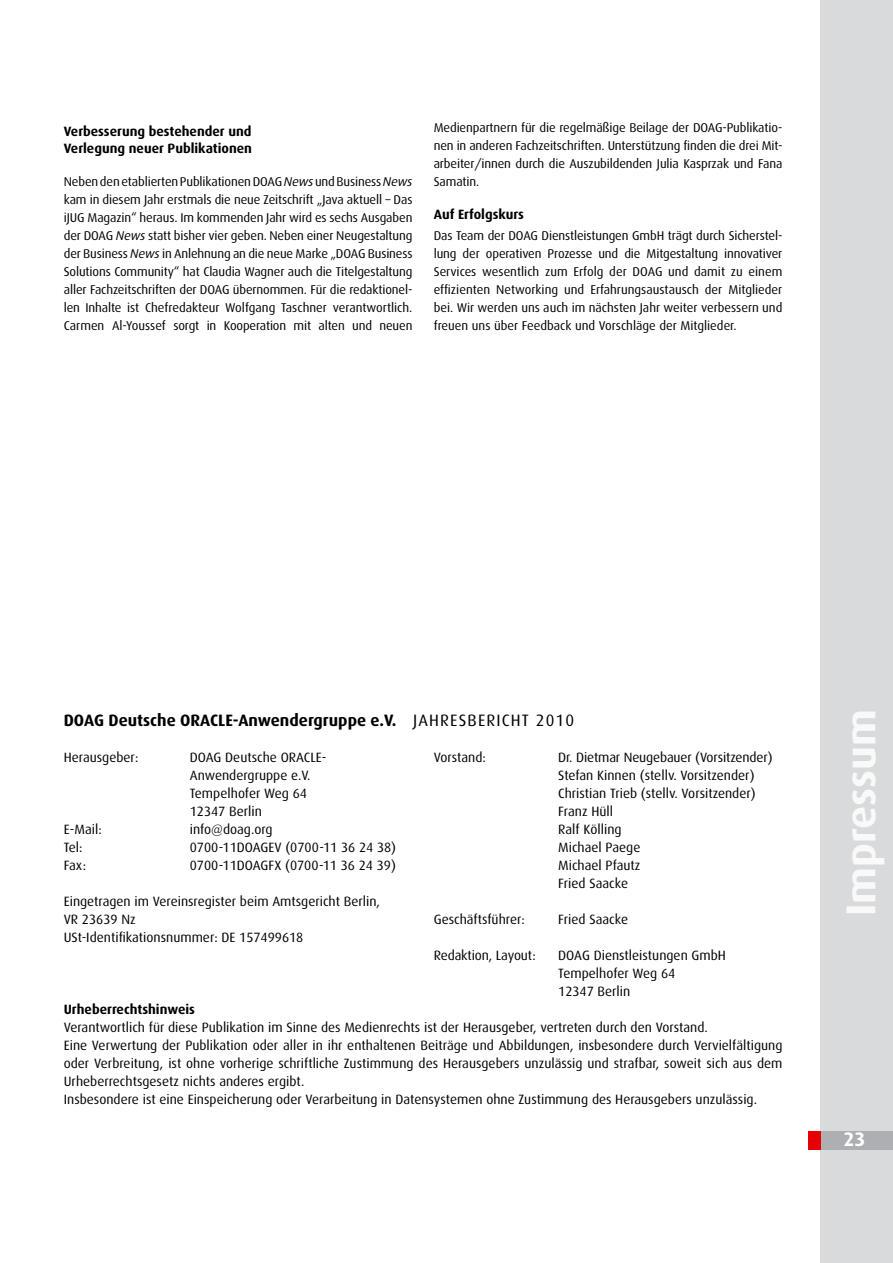
<style>
.page{position:relative;width:893px;height:1263px;background:#fff}
.page>*{position:absolute;margin:0;border:0;box-sizing:border-box;transform-origin:0 0}
.t1{font:700 42px "Dax";color:#f9f9f9}
.t2{font:700 19.5px "Dax";color:#fff}
.t3{font:700 16.5px "Dax";color:#000}
.t4{font:13.5px/18px "Dax";color:#000}
.t5{font:700 13.5px/16.5px "Dax";color:#000}
.t6{font:12.75px/18px "Dax";letter-spacing:-.01em;color:#000;text-align:justify}
.s1{font-family:"Dax Pro";font-style:italic}
.s2{font-weight:400}
</style>
<div class="page">
<div style="left:821px;top:0;width:72px;height:1263px;background:#d8dadc"></div>
<div style="left:821px;top:1131px;width:72px;height:18px;background:#aeafb2"></div>
<div style="left:808px;top:1131px;width:13px;height:18px;background:#e60004"></div>
<p class="t5" style="left:64px;top:123px;width:190px">Verbesserung bestehender und<br>Verlegung neuer Publikationen</p>
<p class="t6" style="left:64px;top:173px;width:350px">Neben den etablierten Publikationen DOAG <span class="s1">News</span> und Business <span class="s1">News </span>kam in diesem Jahr erstmals die neue Zeitschrift „Java aktuell – Das iJUG Magazin“ heraus. Im kommenden Jahr wird es sechs Ausgaben der DOAG <span class="s1">News</span> statt bisher vier geben. Neben einer Neugestaltung der Business <span class="s1">News</span> in Anlehnung an die neue Marke „DOAG Business Solutions Community“ hat Claudia Wagner auch die Titelgestaltung aller Fachzeitschriften der DOAG übernommen. Für die redaktionel&shy;len Inhalte ist Chefredakteur Wolfgang Taschner verantwortlich.<br>Carmen Al-Youssef sorgt in Kooperation mit alten und neuen</p>
<p class="t6" style="left:434px;top:119px;width:350px">Medienpartnern für die regelmäßige Beilage der DOAG-Publikatio&shy;nen in anderen Fachzeitschriften. Unterstützung finden die drei Mit&shy;arbeiter/innen durch die Auszubildenden Julia Kasprzak und Fana Samatin.</p>
<p class="t5" style="left:434px;top:206px;width:92px">Auf Erfolgskurs</p>
<p class="t6" style="left:434px;top:227px;width:350px">Das Team der DOAG Dienstleistungen GmbH trägt durch Sicherstel&shy;lung der operativen Prozesse und die Mitgestaltung innovativer Services wesentlich zum Erfolg der DOAG und damit zu einem effizienten Networking und Erfahrungsaustausch der Mitglieder bei. Wir werden uns auch im nächsten Jahr weiter verbessern und freuen uns über Feedback und Vorschläge der Mitglieder.</p>
<p class="t3" style="left:64px;top:710px;width:512px">DOAG Deutsche ORACLE-Anwendergruppe e.V. <span class="s2">JAHRESBERICHT 2010</span></p>
<p class="t4" style="left:64px;top:748px;width:76px">Herausgeber:</p>
<p class="t4" style="left:190px;top:748px;width:138px">DOAG Deutsche ORACLE-<br>Anwendergruppe e.V.<br>Tempelhofer Weg 64<br>12347 Berlin</p>
<p class="t4" style="left:64px;top:820px;width:39px">E-Mail:</p>
<p class="t4" style="left:190px;top:820px;width:84px">info@doag.org</p>
<p class="t4" style="left:64px;top:838px;width:20px">Tel:</p>
<p class="t4" style="left:190px;top:838px;width:208px">0700-11DOAGEV (0700-11 36 24 38)</p>
<p class="t4" style="left:64px;top:856px;width:24px">Fax:</p>
<p class="t4" style="left:190px;top:856px;width:208px">0700-11DOAGFX (0700-11 36 24 39)</p>
<p class="t4" style="left:64px;top:892px;width:318px">Eingetragen im Vereinsregister beim Amtsgericht Berlin,<br>VR 23639 Nz<br>USt-Identifikationsnummer: DE 157499618</p>
<p class="t4" style="left:434px;top:748px;width:54px">Vorstand:</p>
<p class="t4" style="left:558px;top:748px;width:216px">Dr. Dietmar Neugebauer (Vorsitzender)<br>Stefan Kinnen (stellv. Vorsitzender)<br>Christian Trieb (stellv. Vorsitzender)<br>Franz Hüll<br>Ralf Kölling<br>Michael Paege<br>Michael Pfautz<br>Fried Saacke</p>
<p class="t4" style="left:434px;top:910px;width:93px">Geschäftsführer:</p>
<p class="t4" style="left:558px;top:910px;width:72px">Fried Saacke</p>
<p class="t4" style="left:434px;top:946px;width:103px">Redaktion, Layout:</p>
<p class="t4" style="left:558px;top:946px;width:169px">DOAG Dienstleistungen GmbH<br>Tempelhofer Weg 64<br>12347 Berlin</p>
<p class="t5" style="left:64px;top:1001px;width:133px">Urheberrechtshinweis</p>
<p class="t4" style="left:64px;top:1018px;width:720px">Verantwortlich für diese Publikation im Sinne des Medienrechts ist der Herausgeber, vertreten durch den Vorstand.<br>Eine Verwertung der Publikation oder aller in ihr enthaltenen Beiträge und Abbildungen, insbesondere durch Vervielfältigung oder Verbreitung, ist ohne vorherige schriftliche Zustimmung des Herausgebers unzulässig und strafbar, soweit sich aus dem Urheberrechtsgesetz nichts anderes ergibt.<br>Insbesondere ist eine Einspeicherung oder Verarbeitung in Datensystemen ohne Zustimmung des Herausgebers unzulässig.</p>
<h1 class="t1" style="left:837px;top:916px;width:208px;rotate:-90deg">Impressum</h1>
<h2 class="t2" style="left:843px;top:1128px;width:23px">23</h2>
</div>
